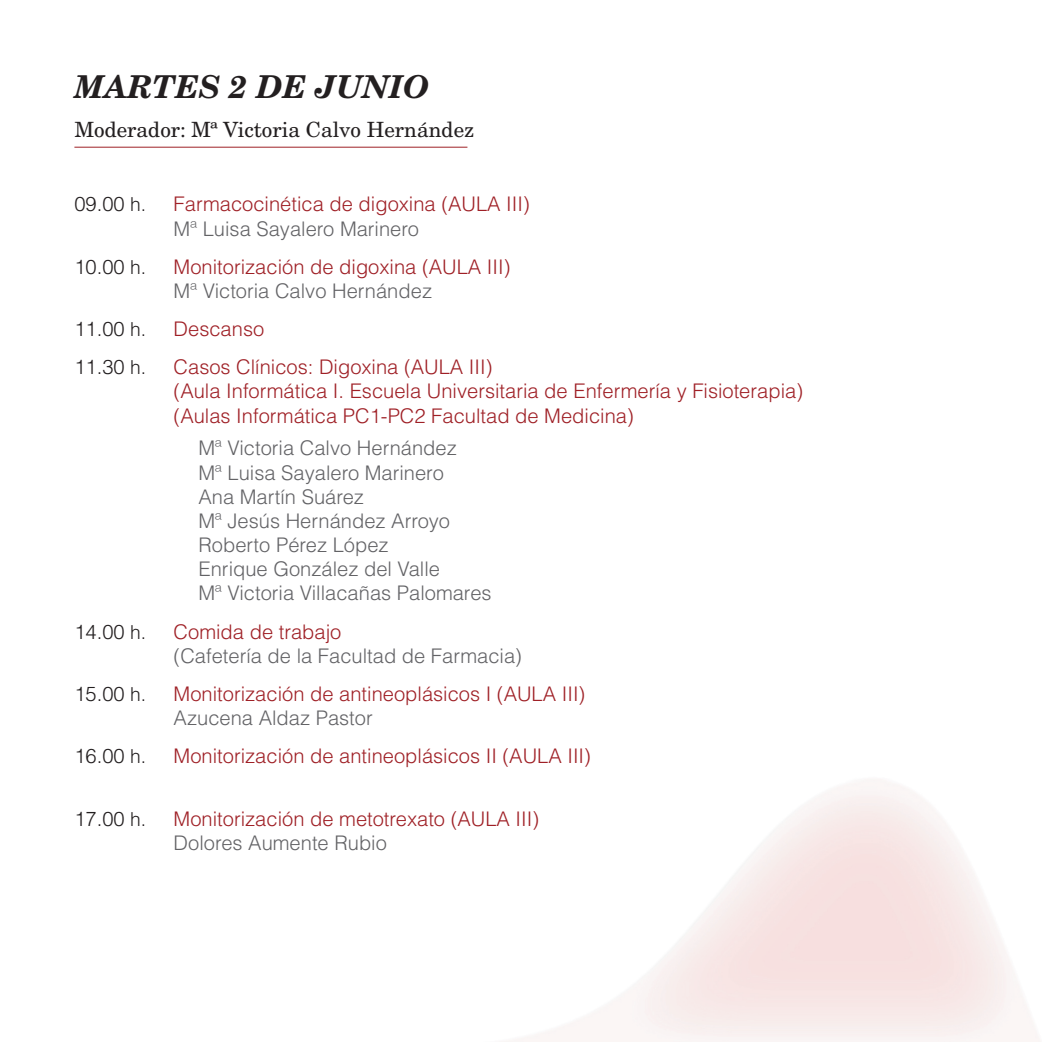
<style>
.page{position:relative;width:1042px;height:1042px;background:#fff}
.page>*{position:absolute;margin:0;border:0;box-sizing:border-box;transform-origin:0 0}
.t1{font:italic 700 31.5px "New Century Schlbk LT Std";color:#231f20}
.t2{font:21px "New Century Schlbk LT Std";color:#231f20}
.t3{font:300 20.12px/24.2px "Helvetica";color:#9f2026}
.t4{font:300 20.12px/24.2px "Helvetica";color:#636366}
.t5{font:300 20.12px "Helvetica";color:#231f20}
.s1{font-size:19.25px}
</style>
<div class="page">
<hr style="left:74px;top:147px;width:393px;height:1px;background:#9f2026">
<h1 class="t1" style="left:74px;top:68px;width:356px">MARTES 2 DE JUNIO</h1>
<p class="t2" style="left:74px;top:121px;width:401px">Moderador: Mª Victoria Calvo Hernández</p>
<p class="t5" style="left:74px;top:197px;width:73px">09.00 <span class="s1">h.</span></p>
<p class="t3" style="left:174px;top:194px;width:358px">Farmacocinética de digoxina (AULA III)</p>
<p class="t4" style="left:174px;top:218px;width:247px">Mª Luisa Sayalero Marinero</p>
<p class="t5" style="left:74px;top:259px;width:73px">10.00 <span class="s1">h.</span></p>
<p class="t3" style="left:174px;top:256px;width:338px">Monitorización de digoxina (AULA III)</p>
<p class="t4" style="left:174px;top:281px;width:260px">Mª Victoria Calvo Hernández</p>
<p class="t5" style="left:74px;top:322px;width:73px">11.00 <span class="s1">h.</span></p>
<p class="t3" style="left:174px;top:319px;width:92px">Descanso</p>
<p class="t5" style="left:74px;top:360px;width:73px">11.30 <span class="s1">h.</span></p>
<p class="t3" style="left:174px;top:357px;width:631px">Casos Clínicos: Digoxina (AULA III)<br>(Aula Informática I. Escuela Universitaria de Enfermería y Fisioterapia) (Aulas Informática PC1-PC2 Facultad de Medicina)</p>
<p class="t4" style="left:198px;top:438px;width:295px">Mª Victoria Calvo Hernández<br>Mª Luisa Sayalero Marinero<br>Ana Martín Suárez<br>Mª Jesús Hernández Arroyo<br>Roberto Pérez López<br>Enrique González del Valle<br>Mª Victoria Villacañas Palomares</p>
<p class="t5" style="left:74px;top:624px;width:73px">14.00 <span class="s1">h.</span></p>
<p class="t3" style="left:174px;top:621px;width:169px">Comida de trabajo</p>
<p class="t4" style="left:174px;top:645px;width:350px">(Cafetería de la Facultad de Farmacia)</p>
<p class="t5" style="left:74px;top:686px;width:73px">15.00 <span class="s1">h.</span></p>
<p class="t3" style="left:174px;top:683px;width:413px">Monitorización de antineoplásicos I (AULA III)</p>
<p class="t4" style="left:174px;top:708px;width:201px">Azucena Aldaz Pastor</p>
<p class="t5" style="left:74px;top:749px;width:73px">16.00 <span class="s1">h.</span></p>
<p class="t3" style="left:174px;top:746px;width:419px">Monitorización de antineoplásicos II (AULA III)</p>
<p class="t5" style="left:74px;top:811px;width:73px">17.00 <span class="s1">h.</span></p>
<p class="t3" style="left:174px;top:808px;width:367px">Monitorización de metotrexato (AULA III)</p>
<p class="t4" style="left:174px;top:832px;width:215px">Dolores Aumente Rubio</p>
</div>
